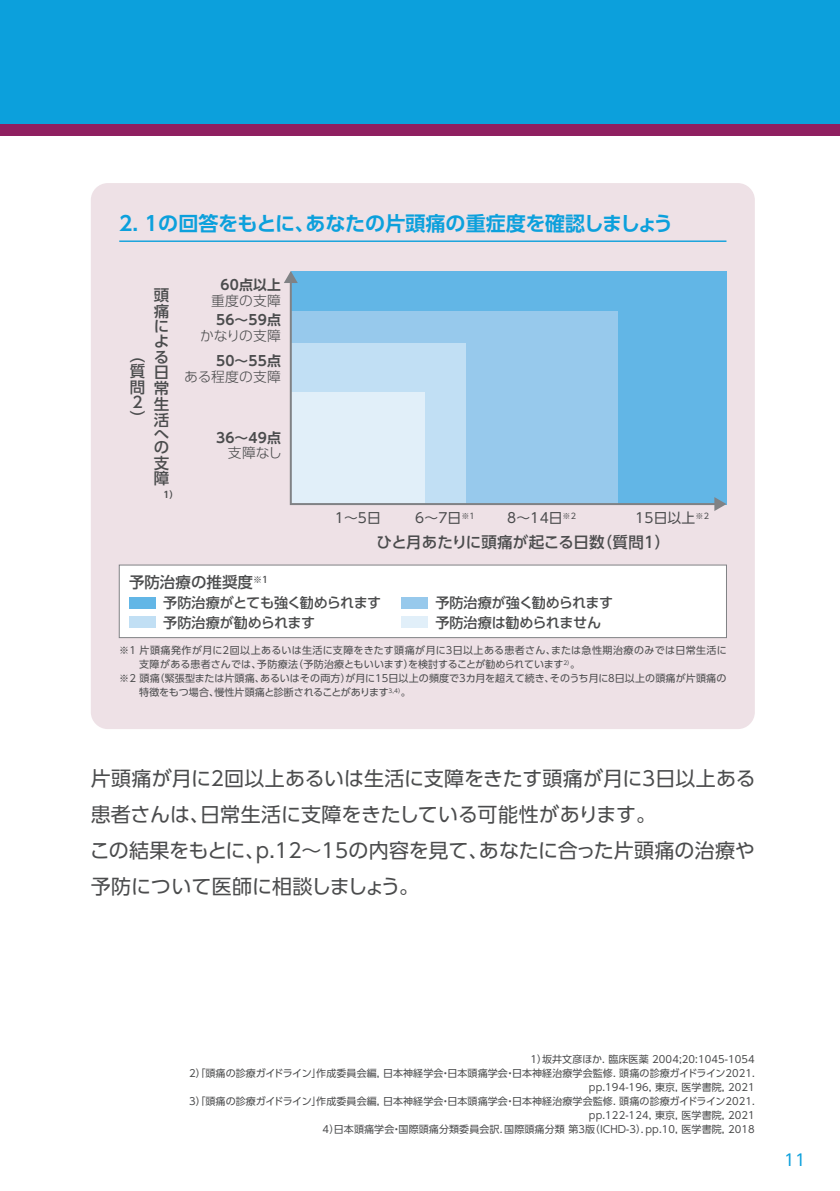
<style>
.page{position:relative;width:840px;height:1191px;background:#fff}
.page>*{position:absolute;margin:0;border:0;box-sizing:border-box;transform-origin:0 0}
.t1{font:20px/36px "UD Shin Go Pr 6";letter-spacing:-.005em;color:#4b4c4d}
.t2{font:700 20px "UD Shin Go Pr 6 De";letter-spacing:-.005em;color:#0ca0dc}
.t3{font:16px "UD Shin Go Pr 6";color:#0ca0dc}
.t4{font:500 15.4px/15.6px "UD Shin Go Pr 6";color:#4b4c4d}
.t5{font:500 14.2px/19.4px "UD Shin Go Pr 6";letter-spacing:-.01em;color:#4b4c4d}
.t6{font:13.8px "UD Shin Go Pr 6";letter-spacing:.005em;color:#4b4c4d}
.t7{font:700 13.8px "UD Shin Go Pr 6 De";letter-spacing:.02em;color:#4b4c4d}
.t8{font:300 13.8px "UD Shin Go Pr 6";letter-spacing:.02em;color:#4b4c4d}
.t9{font:10px/14px "UD Shin Go Pr 6";letter-spacing:.01em;color:#4b4c4d;text-align:right}
.t10{font:10px "UD Shin Go Pr 6";letter-spacing:.035em;color:#4b4c4d}
.t11{font:10px "UD Shin Go Pr 6";letter-spacing:-.015em;color:#4b4c4d}
.t12{font:700 9px "UD Shin Go Pr 6 De";color:#4b4c4d}
</style>
<div class="page">
<div style="left:0;top:0;width:839px;height:125px;background:#0ca0dc"></div>
<div style="left:0;top:125px;width:839px;height:11px;background:#8f1f60"></div>
<div style="left:91px;top:183px;width:663px;height:546px;background:#eee1e6;border-radius:17px"></div>
<hr style="left:119px;top:240px;width:607px;height:2px;background:#0ca0dc">
<div style="left:290px;top:271px;width:436px;height:233px;background:#62b6e6"></div>
<div style="left:119px;top:564px;width:607px;height:74px;background:#fff;border:1px solid #808285"></div>
<svg style="left:289px;top:282px;width:425px;height:223px"></svg>
<svg style="left:714px;top:497px;width:12px;height:14px"></svg>
<svg style="left:284px;top:271px;width:13px;height:12px"></svg>
<div style="left:129px;top:597px;width:26px;height:12px;background:#62b6e6"></div>
<div style="left:129px;top:616px;width:26px;height:12px;background:#c1dff4"></div>
<div style="left:401px;top:597px;width:26px;height:12px;background:#97c9ec"></div>
<div style="left:401px;top:616px;width:26px;height:12px;background:#e1eff9"></div>
<h1 class="t2" style="left:119px;top:207px;width:555px">2. 1の回答をもとに、あなたの片頭痛の重症度を確認しましょう</h1>
<h3 class="t4" style="left:130px;top:347px;width:17px">（質問<br>2）</h3>
<h3 class="t4" style="left:154px;top:287px;width:17px;text-align:justify">頭痛による日常生活</h3>
<h3 class="t4" style="left:154px;top:426px;width:16px;line-height:13.6px">への</h3>
<h3 class="t4" style="left:154px;top:454px;width:17px">支障</h3>
<p class="t12" style="left:163px;top:487px;width:17px">1）</p>
<h3 class="t7" style="left:220px;top:274px;width:62px">60点以上</h3>
<h3 class="t8" style="left:211px;top:289px;width:71px">重度の支障</h3>
<h3 class="t7" style="left:216px;top:309px;width:66px">56～59点</h3>
<h3 class="t8" style="left:200px;top:324px;width:82px">かなりの支障</h3>
<h3 class="t7" style="left:216px;top:349px;width:66px">50～55点</h3>
<h3 class="t8" style="left:184px;top:365px;width:98px">ある程度の支障</h3>
<h3 class="t7" style="left:216px;top:426px;width:66px">36～49点</h3>
<h3 class="t8" style="left:228px;top:442px;width:56px">支障なし</h3>
<h3 class="t4" style="left:129px;top:574px;width:140px">予防治療の推奨度<sup>※1</sup></h3>
<h3 class="t6" style="left:334px;top:507px;width:48px">1～5日</h3>
<h3 class="t6" style="left:415px;top:507px;width:61px">6～7日<sup>※1</sup></h3>
<h3 class="t6" style="left:507px;top:507px;width:70px">8～14日<sup>※2</sup></h3>
<h3 class="t6" style="left:635px;top:507px;width:75px">15日以上<sup>※2</sup></h3>
<h3 class="t4" style="left:376px;top:534px;width:295px">ひと月あたりに頭痛が起こる日数（質問1）</h3>
<h3 class="t5" style="left:163px;top:593px;width:219px">予防治療がとても強く勧められます予防治療が勧められます</h3>
<h3 class="t5" style="left:435px;top:593px;width:179px">予防治療が強く勧められます予防治療は勧められません</h3>
<p class="t10" style="left:119px;top:642px;width:608px">※1 片頭痛発作が月に2回以上あるいは生活に支障をきたす頭痛が月に3日以上ある患者さん、または急性期治療のみでは日常生活に</p>
<p class="t9" style="left:139px;top:657px;width:442px">支障がある患者さんでは、予防療法（予防治療ともいいます）を検討することが勧められています<sup>2）</sup>。</p>
<p class="t9" style="left:119px;top:671px;width:608px">※2 頭痛（緊張型または片頭痛、あるいはその両方）が月に15日以上の頻度で3カ月を超えて続き、そのうち月に8日以上の頭痛が片頭痛の</p>
<p class="t11" style="left:139px;top:684px;width:273px">特徴をもつ場合、慢性片頭痛と診断されることがあります<sup>3,4）</sup>。</p>
<h1 class="t1" style="left:90px;top:760px;width:667px">片頭痛が月に2回以上あるいは生活に支障をきたす頭痛が月に3日以上ある患者さんは、日常生活に支障をきたしている可能性があります。<br>この結果をもとに、p.12～15の内容を見て、あなたに合った片頭痛の治療や予防について医師に相談しましょう。</h1>
<p class="t9" style="left:189px;top:1052px;width:566px">1）坂井文彦ほか. 臨床医薬 2004;20:1045-1054<br>2）「頭痛の診療ガイドライン」作成委員会編, 日本神経学会・日本頭痛学会・日本神経治療学会監修. 頭痛の診療ガイドライン2021. pp.194-196, 東京, 医学書院, 2021<br>3）「頭痛の診療ガイドライン」作成委員会編, 日本神経学会・日本頭痛学会・日本神経治療学会監修. 頭痛の診療ガイドライン2021. pp.122-124, 東京, 医学書院, 2021<br>4）日本頭痛学会・国際頭痛分類委員会訳．国際頭痛分類 第3版（ICHD-3）．pp.10, 医学書院, 2018</p>
<h2 class="t3" style="left:783px;top:1147px;width:23px">11</h2>
</div>
